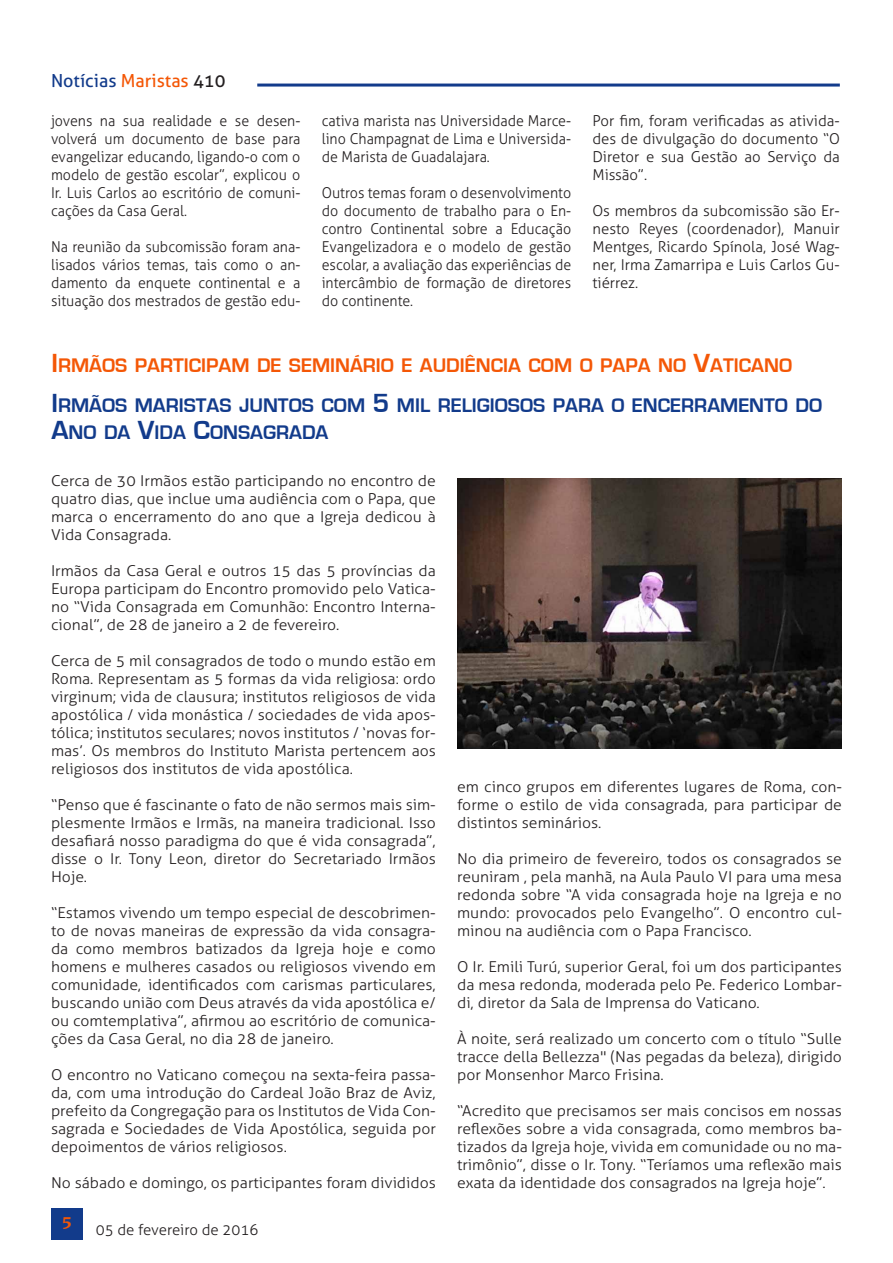
<style>
.page{position:relative;width:893px;height:1263px;background:#fff}
.page>*{position:absolute;margin:0;border:0;box-sizing:border-box;transform-origin:0 0}
.Titolo{font:700 20.25px/27px "Eurostile";color:#123b8b}
.Titolo-2{font:700 20.25px "Eurostile";color:#f45706}
.t1{font:18px "Aller";color:#123b8b}
.t2{font:700 18px "Novarese IT Cby BT";color:#f45706}
.Testo_normal{font:300 15px/18px "Aller";color:#231f20;text-align:justify;scale:1.05 1}
.Testo_normal-2{font:300 15px/18px "Aller";color:#231f20;text-align:justify;scale:.95 1}
.Testo_normal-3{font:300 15px/18px "Aller";color:#231f20;text-align:justify}
.s1{color:#f45706}
.s2{color:#231f20}
.s3{font-size:27px}
</style>
<div class="page">
<hr style="left:257px;top:84px;width:583px;height:3px;background:#123b8b">
<div style="left:51px;top:1208px;width:32px;height:31px;background:#123b8b"></div>
<img style="left:457px;top:479px;width:385px;height:269px">
<p class="t1" style="left:51px;top:69px;width:176px">Notícias <span class="s1">Maristas</span> <span class="s2">410</span></p>
<p class="Testo_normal-2" style="left:51px;top:112px;width:264px">jovens na sua realidade e se desen&shy;volverá um documento de base para evangelizar educando, ligando-o com o modelo de gestão escolar”, explicou o Ir. Luis Carlos ao escritório de comuni&shy;cações da Casa Geral.</p>
<p class="Testo_normal-2" style="left:51px;top:238px;width:264px">Na reunião da subcomissão foram ana&shy;lisados vários temas, tais como o an&shy;damento da enquete continental e a situação dos mestrados de gestão edu-</p>
<p class="Testo_normal-2" style="left:322px;top:112px;width:264px">cativa marista nas Universidade Marce&shy;lino Champagnat de Lima e Universida&shy;de Marista de Guadalajara.</p>
<p class="Testo_normal-2" style="left:322px;top:184px;width:264px">Outros temas foram o desenvolvimento do documento de trabalho para o En&shy;contro Continental sobre a Educação Evangelizadora e o modelo de gestão escolar, a avaliação das experiências de intercâmbio de formação de diretores do continente.</p>
<p class="Testo_normal-3" style="left:592px;top:112px;width:249px">Por fim, foram verificadas as ativida&shy;des de divulgação do documento “O Diretor e sua Gestão ao Serviço da Missão”.</p>
<p class="Testo_normal-3" style="left:592px;top:202px;width:249px">Os membros da subcomissão são Er&shy;nesto Reyes (coordenador), Manuir Mentges, Ricardo Spínola, José Wag&shy;ner, Irma Zamarripa e Luis Carlos Gu&shy;tiérrez.</p>
<p class="Titolo-2" style="left:51px;top:354px;width:742px"><span class="s3">I</span> RMÃOS PARTICIPAM DE SEMINÁRIO E AUDIÊNCIA COM O PAPA NO <span class="s3">V</span>ATICANO</p>
<p class="Titolo" style="left:51px;top:392px;width:772px"><span class="s3">I</span> RMÃOS MARISTAS JUNTOS COM <span class="s3">5</span> MIL RELIGIOSOS PARA O ENCERRAMENTO DO<br><span class="s3">A</span>NO DA <span class="s3">V</span>IDA <span class="s3">C</span>ONSAGRADA</p>
<p class="Testo_normal" style="left:51px;top:472px;width:368px">Cerca de 30 Irmãos estão participando no encontro de quatro dias, que inclue uma audiência com o Papa, que marca o encerramento do ano que a Igreja dedicou à Vida Consagrada.</p>
<p class="Testo_normal" style="left:51px;top:562px;width:368px">Irmãos da Casa Geral e outros 15 das 5 províncias da Europa participam do Encontro promovido pelo Vatica&shy;no “Vida Consagrada em Comunhão: Encontro Interna&shy;cional”, de 28 de janeiro a 2 de fevereiro.</p>
<p class="Testo_normal" style="left:51px;top:652px;width:368px">Cerca de 5 mil consagrados de todo o mundo estão em Roma. Representam as 5 formas da vida religiosa: ordo virginum; vida de clausura; institutos religiosos de vida apostólica / vida monástica / sociedades de vida apos&shy;tólica; institutos seculares; novos institutos / ‘novas for&shy;mas’. Os membros do Instituto Marista pertencem aos religiosos dos institutos de vida apostólica.</p>
<p class="Testo_normal" style="left:51px;top:796px;width:368px">“Penso que é fascinante o fato de não sermos mais sim&shy;plesmente Irmãos e Irmãs, na maneira tradicional. Isso desafiará nosso paradigma do que é vida consagrada”, disse o Ir. Tony Leon, diretor do Secretariado Irmãos Hoje.</p>
<p class="Testo_normal" style="left:51px;top:904px;width:368px">“Estamos vivendo um tempo especial de descobrimen&shy;to de novas maneiras de expressão da vida consagra&shy;da como membros batizados da Igreja hoje e como homens e mulheres casados ou religiosos vivendo em comunidade, identificados com carismas particulares, buscando união com Deus através da vida apostólica e/ ou comtemplativa”, afirmou ao escritório de comunica&shy;ções da Casa Geral, no dia 28 de janeiro.</p>
<p class="Testo_normal" style="left:51px;top:1066px;width:368px">O encontro no Vaticano começou na sexta-feira passa&shy;da, com uma introdução do Cardeal João Braz de Aviz, prefeito da Congregação para os Institutos de Vida Con&shy;sagrada e Sociedades de Vida Apostólica, seguida por depoimentos de vários religiosos.</p>
<p class="Testo_normal" style="left:51px;top:1174px;width:368px">No sábado e domingo, os participantes foram divididos</p>
<p class="Testo_normal" style="left:457px;top:778px;width:368px">em cinco grupos em diferentes lugares de Roma, con&shy;forme o estilo de vida consagrada, para participar de distintos seminários.</p>
<p class="Testo_normal" style="left:457px;top:850px;width:368px">No dia primeiro de fevereiro, todos os consagrados se reuniram , pela manhã, na Aula Paulo VI para uma mesa redonda sobre “A vida consagrada hoje na Igreja e no mundo: provocados pelo Evangelho”. O encontro cul&shy;minou na audiência com o Papa Francisco.</p>
<p class="Testo_normal" style="left:457px;top:958px;width:368px">O Ir. Emili Turú, superior Geral, foi um dos participantes da mesa redonda, moderada pelo Pe. Federico Lombar&shy;di, diretor da Sala de Imprensa do Vaticano.</p>
<p class="Testo_normal" style="left:457px;top:1030px;width:368px">À noite, será realizado um concerto com o título “Sulle tracce della Bellezza" (Nas pegadas da beleza), dirigido por Monsenhor Marco Frisina.</p>
<p class="Testo_normal" style="left:457px;top:1102px;width:368px">“Acredito que precisamos ser mais concisos em nossas reflexões sobre a vida consagrada, como membros ba&shy;tizados da Igreja hoje, vivida em comunidade ou no ma&shy;trimônio”, disse o Ir. Tony. “Teríamos uma reflexão mais exata da identidade dos consagrados na Igreja hoje”.</p>
<p class="t2" style="left:62px;top:1212px;width:12px">5</p>
<p class="Testo_normal-3" style="left:96px;top:1220px;width:164px">05 de fevereiro de 2016</p>
</div>
